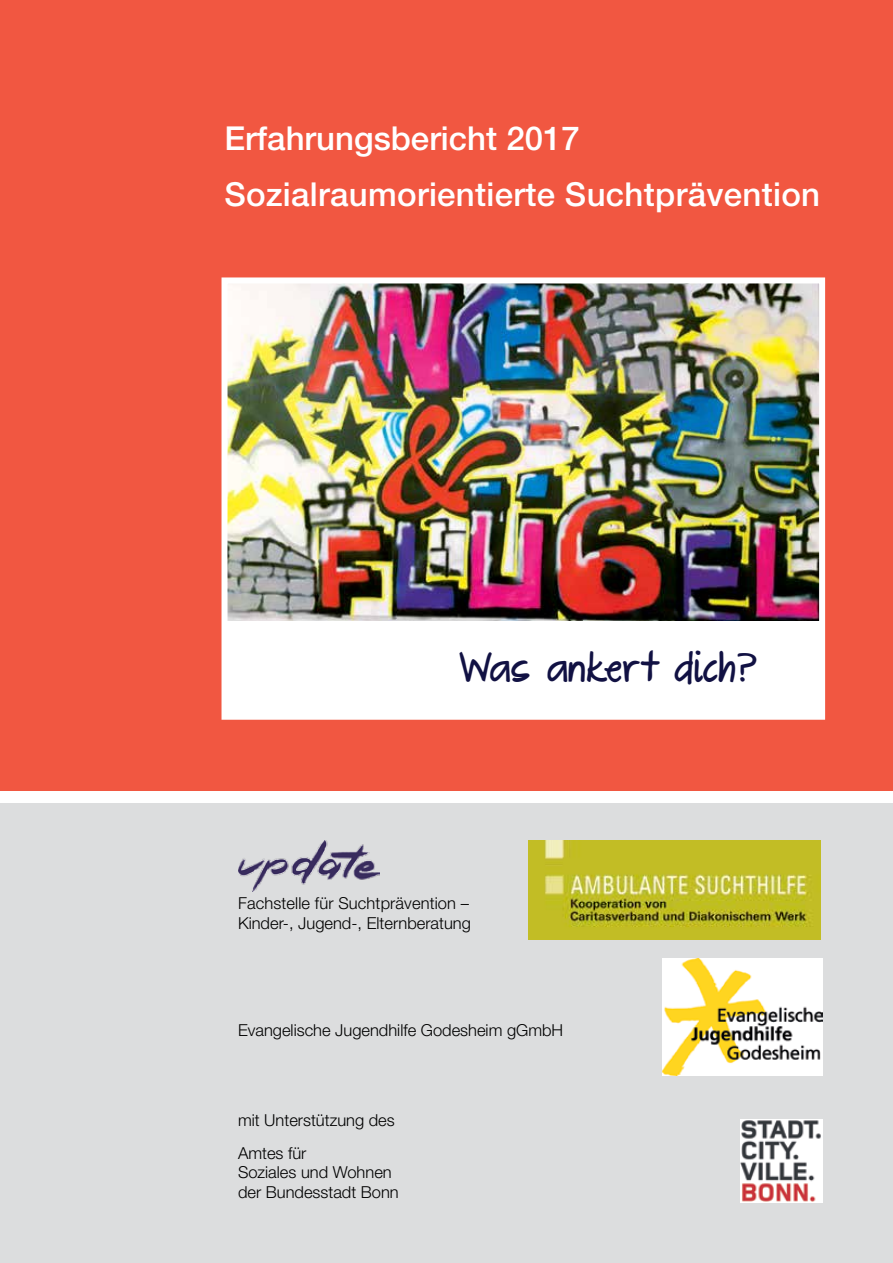
<style>
.page{position:relative;width:893px;height:1263px;background:#fff}
.page>*{position:absolute;margin:0;border:0;box-sizing:border-box;transform-origin:0 0}
.t1{font:700 36px "The Great Escape";color:#111143}
.t2{font:500 33px/56.6px "Helvetica Neue";letter-spacing:.01em;color:#fff}
.t3{font:300 16.5px/19.8px "Helvetica Neue";color:#000}
</style>
<div class="page">
<div style="left:0;top:0;width:893px;height:791px;background:#f15741"></div>
<div style="left:0;top:804px;width:893px;height:459px;background:#dcddde"></div>
<img style="left:663px;top:958px;width:159px;height:118px">
<img style="left:740px;top:1119px;width:82px;height:83px">
<img style="left:528px;top:841px;width:293px;height:98px">
<img style="left:238px;top:841px;width:142px;height:50px">
<div style="left:225px;top:280px;width:597px;height:437px;background:#fff"></div>
<img style="left:229px;top:284px;width:589px;height:337px">
<div style="left:222px;top:277px;width:603px;height:443px;border:6px solid #fff"></div>
<h2 class="t2" style="left:225px;top:109px;width:597px">Erfahrungsbericht 2017<br>Sozialraumorientierte Suchtprävention</h2>
<h1 class="t1" style="left:460px;top:649px;width:299px">Was anker t dich?</h1>
<p class="t3" style="left:238px;top:893px;width:234px">Fachstelle für Suchtprävention –<br>Kinder-, Jugend-, Elternberatung</p>
<p class="t3" style="left:238px;top:1020px;width:327px">Evangelische Jugendhilfe Godesheim gGmbH</p>
<p class="t3" style="left:238px;top:1103px;width:158px;line-height:32.5px">mit Unterstützung des<br>Amtes für</p>
<p class="t3" style="left:238px;top:1162px;width:162px">Soziales und Wohnen der Bundesstadt Bonn</p>
</div>
